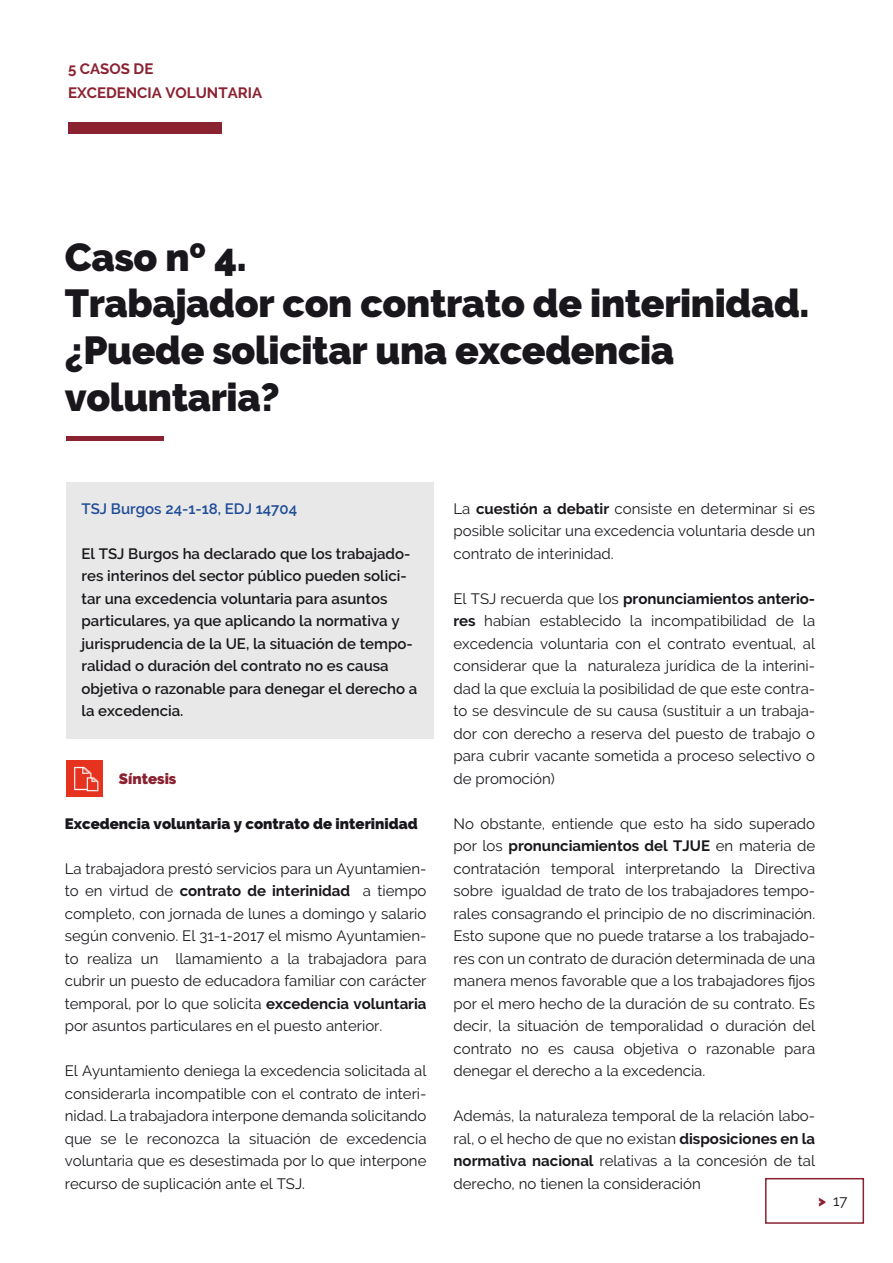
<style>
.page{position:relative;width:893px;height:1263px;background:#fff}
.page>*{position:absolute;margin:0;border:0;box-sizing:border-box;transform-origin:0 0}
.t1{font:900 39px/46.8px "Raleway";letter-spacing:-.01em;color:#1a171c}
.t2{font:15px/22.5px "Raleway";color:#1a171c;text-align:justify}
.t3{font:600 15px/22.5px "Raleway";color:#1a171c}
.t4{font:900 15px "Raleway";color:#1a171c}
.t5{font:700 15px/24px "Raleway";color:#8b2231}
.t6{font:600 15px "Raleway";color:#1f4c98}
.t7{font:900 15px "Raleway";color:#8b2231}
.s1{font-weight:700}
.s2{font-weight:900;color:#8b2231}
</style>
<div class="page">
<div style="left:765px;top:1178px;width:99px;height:46px;border:2px solid #8b2231"></div>
<div style="left:68px;top:122px;width:154px;height:12px;background:#8b2231"></div>
<div style="left:67px;top:482px;width:367px;height:256px;background:#e8e8e8"></div>
<hr style="left:67px;top:437px;width:97px;height:4px;background:#8b2231">
<img style="left:67px;top:760px;width:36px;height:36px">
<p class="t5" style="left:68px;top:57px;width:196px">5 CASOS DE<br>EXCEDENCIA VOLUNTARIA</p>
<h1 class="t1" style="left:65px;top:234px;width:746px">Caso nº 4.<br>Trabajador con contrato de interinidad. ¿Puede solicitar una excedencia voluntaria?</h1>
<p class="t6" style="left:82px;top:500px;width:217px">TSJ Burgos 24-1-18, EDJ 14704</p>
<p class="t3" style="left:82px;top:542px;width:337px">El TSJ Burgos ha declarado que los trabajado&shy;res interinos del sector público pueden solici&shy;tar una excedencia voluntaria para asuntos particulares, ya que aplicando la normativa y jurisprudencia de la UE, la situación de tempo&shy;ralidad o duración del contrato no es causa objetiva o razonable para denegar el derecho a la excedencia.</p>
<p class="t7" style="left:119px;top:770px;width:59px">Síntesis</p>
<p class="t4" style="left:65px;top:815px;width:354px">Excedencia voluntaria y contrato de interinidad</p>
<p class="t2" style="left:65px;top:857px;width:363px">La trabajadora prestó servicios para un Ayuntamien&shy;to en virtud de <span class="s1">contrato de interinidad</span> a tiempo completo, con jornada de lunes a domingo y salario según convenio. El 31-1-2017 el mismo Ayuntamien&shy;to realiza un llamamiento a la trabajadora para cubrir un puesto de educadora familiar con carácter temporal, por lo que solicita <span class="s1">excedencia voluntaria </span>por asuntos particulares en el puesto anterior.</p>
<p class="t2" style="left:65px;top:1060px;width:363px">El Ayuntamiento deniega la excedencia solicitada al considerarla incompatible con el contrato de interi&shy;nidad. La trabajadora interpone demanda solicitando que se le reconozca la situación de excedencia voluntaria que es desestimada por lo que interpone recurso de suplicación ante el TSJ.</p>
<p class="t2" style="left:453px;top:497px;width:363px">La <span class="s1">cuestión a debatir</span> consiste en determinar si es posible solicitar una excedencia voluntaria desde un contrato de interinidad.</p>
<p class="t2" style="left:453px;top:587px;width:363px">El TSJ recuerda que los <span class="s1">pronunciamientos anterio&shy;res</span> habían establecido la incompatibilidad de la excedencia voluntaria con el contrato eventual, al considerar que la naturaleza jurídica de la interini&shy;dad la que excluía la posibilidad de que este contra&shy;to se desvincule de su causa (sustituir a un trabaja&shy;dor con derecho a reserva del puesto de trabajo o para cubrir vacante sometida a proceso selectivo o de promoción)</p>
<p class="t2" style="left:453px;top:812px;width:363px">No obstante, entiende que esto ha sido superado por los <span class="s1">pronunciamientos del TJUE</span> en materia de contratación temporal interpretando la Directiva sobre igualdad de trato de los trabajadores tempo&shy;rales consagrando el principio de no discriminación.<br>Esto supone que no puede tratarse a los trabajado&shy;res con un contrato de duración determinada de una manera menos favorable que a los trabajadores fijos por el mero hecho de la duración de su contrato. Es decir, la situación de temporalidad o duración del contrato no es causa objetiva o razonable para denegar el derecho a la excedencia.</p>
<p class="t2" style="left:453px;top:1105px;width:363px">Además, la naturaleza temporal de la relación labo&shy;ral, o el hecho de que no existan <span class="s1">disposiciones en la normativa nacional</span> relativas a la concesión de tal derecho, no tienen la consideración</p>
<p class="t2" style="left:818px;top:1189px;width:31px"><span class="s2">&gt;</span> 17</p>
</div>
